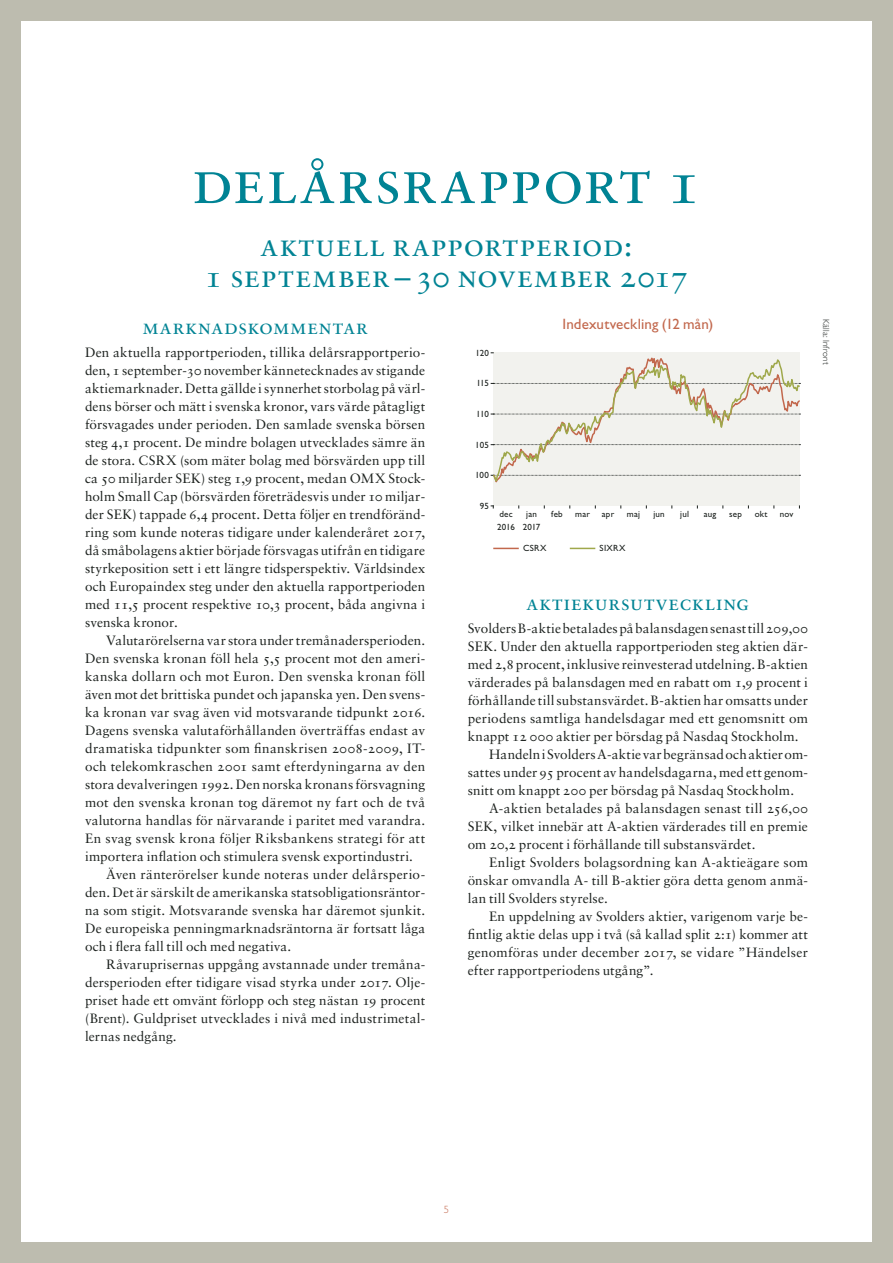
<style>
.page{position:relative;width:893px;height:1263px;background:#bdbcaf}
.page>*{position:absolute;margin:0;border:0;box-sizing:border-box;transform-origin:0 0}
.t1{font:63px "Sabon LT Std";letter-spacing:.015em;color:#008394}
.t2{font:31.5px/31.5px "Sabon LT Std";letter-spacing:.025em;color:#008394;text-align:center}
.t3{font:21px "Sabon LT Std";letter-spacing:.04em;color:#008394}
.t4{font:15px "Gill Sans Std";letter-spacing:.01em;color:#c2684d}
.t5{font:13.5px/18px "Sabon LT Std";letter-spacing:.02em;color:#1c211e;text-align:justify}
.t6{font:300 10.5px "Gill Sans Std";color:#c2684d}
.t7{font:9px "Gill Sans Std";letter-spacing:.025em;color:#1c211e}
.t8{font:300 9px "Gill Sans Std";letter-spacing:.025em;color:#1c211e}
.t9{font:9px "Gill Sans Std";letter-spacing:-.01em;color:#1c211e}
</style>
<div class="page">
<div style="left:21px;top:21px;width:851px;height:1221px;background:#fff"></div>
<div style="left:493px;top:353px;width:306px;height:153px;background:#f2f2ee"></div>
<svg style="left:570px;top:548px;width:25px;height:1px"></svg>
<svg style="left:493px;top:548px;width:26px;height:1px"></svg>
<svg style="left:491px;top:352px;width:310px;height:134px"></svg>
<h1 class="t1" style="left:192px;top:144px;width:511px">Delårsrapport 1</h1>
<h2 class="t2" style="left:205px;top:229px;width:485px">Aktuell rapportperiod:<br>1 september – 30 november 2017</h2>
<h3 class="t3" style="left:142px;top:314px;width:227px">Marknadskommentar</h3>
<p class="t5" style="left:85px;top:343px;width:342px">Den aktuella rapportperioden, tillika delårsrapportperio&shy;den, 1 september-30 november kännetecknades av stigande aktiemarknader. Detta gällde i synnerhet storbolag på värl&shy;dens börser och mätt i svenska kronor, vars värde påtagligt försvagades under perioden. Den samlade svenska börsen steg 4,1 procent. De mindre bolagen utvecklades sämre än de stora. CSRX (som mäter bolag med börsvärden upp till ca 50 miljarder SEK) steg 1,9 procent, medan OMX Stock&shy;holm Small Cap (börsvärden företrädesvis under 10 miljar&shy;der SEK) tappade 6,4 procent. Detta följer en trendföränd&shy;ring som kunde noteras tidigare under kalenderåret 2017, då småbolagens aktier började försvagas utifrån en tidigare styrkeposition sett i ett längre tidsperspektiv. Världsindex och Europaindex steg under den aktuella rapportperioden med 11,5 procent respektive 10,3 procent, båda angivna i svenska kronor.</p>
<p class="t5" style="left:106px;top:631px;width:320px">Valutarörelserna var stora under tremånadersperioden.</p>
<p class="t5" style="left:85px;top:649px;width:342px">Den svenska kronan föll hela 5,5 procent mot den ameri-</p>
<p class="t5" style="left:85px;top:667px;width:342px">kanska dollarn och mot Euron. Den svenska kronan föll</p>
<p class="t5" style="left:85px;top:685px;width:342px">även mot det brittiska pundet och japanska yen. Den svens-</p>
<p class="t5" style="left:85px;top:703px;width:342px">ka kronan var svag även vid motsvarande tidpunkt 2016.</p>
<p class="t5" style="left:85px;top:721px;width:342px">Dagens svenska valutaförhållanden överträffas endast av</p>
<p class="t5" style="left:85px;top:739px;width:342px">dramatiska tidpunkter som finanskrisen 2008-2009, IT-</p>
<p class="t5" style="left:85px;top:757px;width:342px">och telekomkraschen 2001 samt efterdyningarna av den</p>
<p class="t5" style="left:85px;top:775px;width:342px">stora devalveringen 1992. Den norska kronans försvagning</p>
<p class="t5" style="left:85px;top:793px;width:342px">mot den svenska kronan tog däremot ny fart och de två</p>
<p class="t5" style="left:85px;top:811px;width:342px">valutorna handlas för närvarande i paritet med varandra.</p>
<p class="t5" style="left:85px;top:829px;width:342px">En svag svensk krona följer Riksbankens strategi för att</p>
<p class="t5" style="left:85px;top:847px;width:329px">importera inflation och stimulera svensk exportindustri.</p>
<p class="t5" style="left:106px;top:865px;width:320px">Även ränterörelser kunde noteras under delårsperio-</p>
<p class="t5" style="left:85px;top:883px;width:342px">den. Det är särskilt de amerikanska statsobligationsräntor-</p>
<p class="t5" style="left:85px;top:901px;width:342px">na som stigit. Motsvarande svenska har däremot sjunkit.</p>
<p class="t5" style="left:85px;top:919px;width:342px">De europeiska penningmarknadsräntorna är fortsatt låga</p>
<p class="t5" style="left:85px;top:937px;width:208px">och i flera fall till och med negativa.</p>
<p class="t5" style="left:106px;top:955px;width:320px">Råvaruprisernas uppgång avstannade under tremåna-</p>
<p class="t5" style="left:85px;top:973px;width:342px">dersperioden efter tidigare visad styrka under 2017. Olje-</p>
<p class="t5" style="left:85px;top:991px;width:342px">priset hade ett omvänt förlopp och steg nästan 19 procent</p>
<p class="t5" style="left:85px;top:1009px;width:342px">(Brent). Guldpriset utvecklades i nivå med industrimetal-</p>
<p class="t5" style="left:85px;top:1027px;width:93px">lernas nedgång.</p>
<p class="t7" style="left:475px;top:348px;width:15px">120</p>
<p class="t7" style="left:476px;top:378px;width:14px">115</p>
<p class="t7" style="left:476px;top:409px;width:14px">110</p>
<p class="t7" style="left:475px;top:439px;width:15px">105</p>
<p class="t7" style="left:475px;top:470px;width:15px">100</p>
<p class="t7" style="left:480px;top:501px;width:11px">95</p>
<p class="t4" style="left:562px;top:315px;width:152px">Indexutveckling (12 mån)</p>
<p class="t7" style="left:499px;top:509px;width:15px">dec</p>
<p class="t7" style="left:526px;top:509px;width:12px">jan</p>
<p class="t7" style="left:551px;top:509px;width:13px">feb</p>
<p class="t7" style="left:575px;top:509px;width:16px">mar</p>
<p class="t7" style="left:602px;top:509px;width:14px">apr</p>
<p class="t7" style="left:653px;top:509px;width:13px">jun</p>
<p class="t7" style="left:680px;top:509px;width:10px">jul</p>
<p class="t7" style="left:704px;top:509px;width:14px">aug</p>
<p class="t7" style="left:729px;top:509px;width:14px">sep</p>
<p class="t7" style="left:780px;top:509px;width:15px">nov</p>
<p class="t7" style="left:627px;top:509px;width:15px">maj</p>
<p class="t7" style="left:755px;top:509px;width:14px">okt</p>
<p class="t9" style="left:497px;top:522px;width:45px">2016 2017</p>
<p class="t7" style="left:523px;top:543px;width:25px">CSRX</p>
<p class="t7" style="left:600px;top:543px;width:28px">SIXRX</p>
<h3 class="t3" style="left:527px;top:590px;width:224px">Aktiekursutveckling</h3>
<p class="t5" style="left:468px;top:619px;width:342px">Svolders B-aktie betalades på balansdagen senast till 209,00</p>
<p class="t5" style="left:468px;top:637px;width:342px">SEK. Under den aktuella rapportperioden steg aktien där-</p>
<p class="t5" style="left:468px;top:655px;width:342px">med 2,8 procent, inklusive reinvesterad utdelning. B-aktien</p>
<p class="t5" style="left:468px;top:673px;width:342px">värderades på balansdagen med en rabatt om 1,9 procent i</p>
<p class="t5" style="left:468px;top:691px;width:342px">förhållande till substansvärdet. B-aktien har omsatts under</p>
<p class="t5" style="left:468px;top:709px;width:342px">periodens samtliga handelsdagar med ett genomsnitt om</p>
<p class="t5" style="left:468px;top:727px;width:332px">knappt 12 000 aktier per börsdag på Nasdaq Stockholm.</p>
<p class="t5" style="left:489px;top:745px;width:320px">Handeln i Svolders A-aktie var begränsad och aktier om-</p>
<p class="t5" style="left:468px;top:763px;width:342px">sattes under 95 procent av handelsdagarna, med ett genom-</p>
<p class="t5" style="left:468px;top:781px;width:328px">snitt om knappt 200 per börsdag på Nasdaq Stockholm.</p>
<p class="t5" style="left:489px;top:799px;width:320px">A-aktien betalades på balansdagen senast till 256,00</p>
<p class="t5" style="left:468px;top:817px;width:342px">SEK, vilket innebär att A-aktien värderades till en premie</p>
<p class="t5" style="left:468px;top:835px;width:289px">om 20,2 procent i förhållande till substansvärdet.</p>
<p class="t5" style="left:489px;top:853px;width:320px">Enligt Svolders bolagsordning kan A-aktieägare som</p>
<p class="t5" style="left:468px;top:871px;width:342px">önskar omvandla A- till B-aktier göra detta genom anmä-</p>
<p class="t5" style="left:468px;top:889px;width:142px">lan till Svolders styrelse.</p>
<p class="t5" style="left:489px;top:907px;width:320px">En uppdelning av Svolders aktier, varigenom varje be-</p>
<p class="t5" style="left:468px;top:925px;width:342px">fintlig aktie delas upp i två (så kallad split 2:1) kommer att</p>
<p class="t5" style="left:468px;top:943px;width:342px">genomföras under december 2017, se vidare ”Händelser</p>
<p class="t5" style="left:468px;top:961px;width:187px">efter rapportperiodens utgång”.</p>
<p class="t8" style="left:831px;top:319px;width:47px;rotate:90deg">Källa: Infront</p>
<p class="t6" style="left:444px;top:1204px;width:7px">5</p>
</div>
